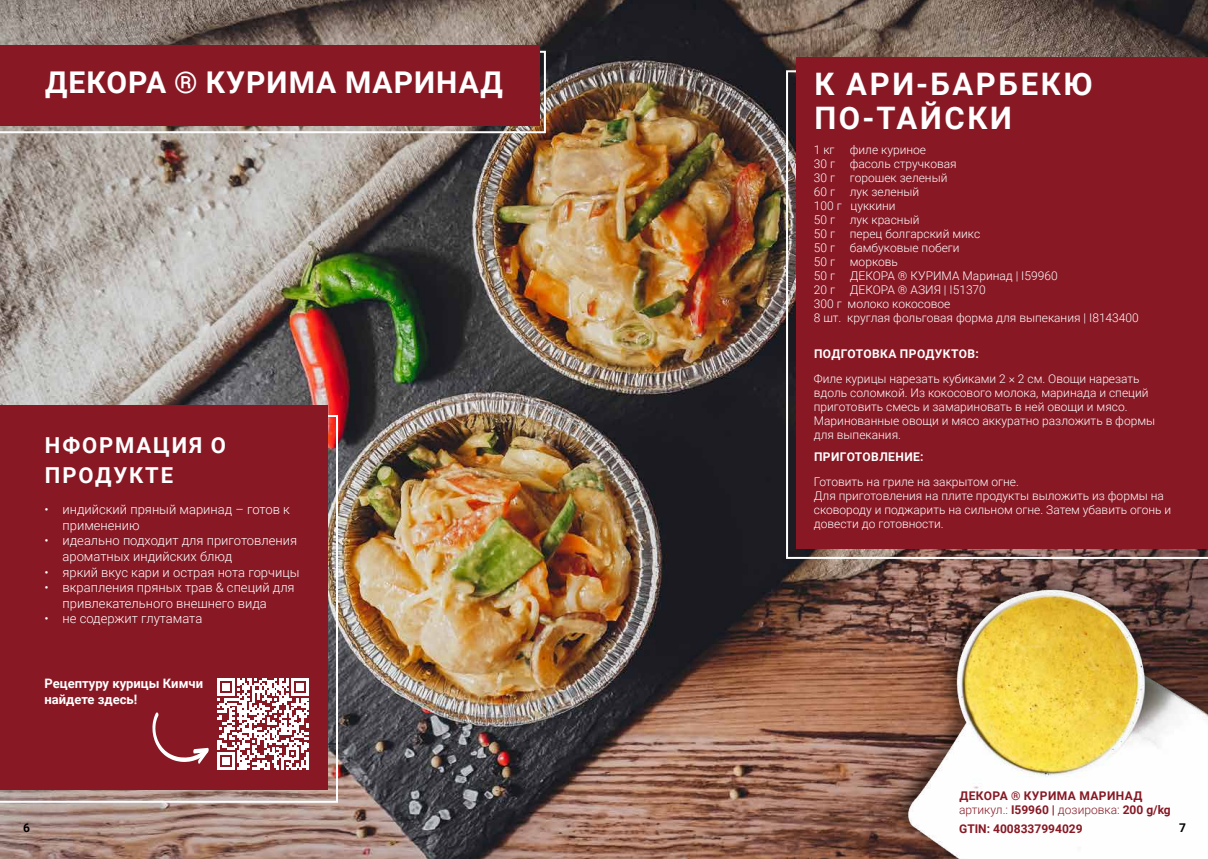
<style>
.page{position:relative;width:1208px;height:859px;background:#fff}
.page>*{position:absolute;margin:0;border:0;box-sizing:border-box;transform-origin:0 0}
.t1{font:700 31px/33.8px "Roboto";letter-spacing:.085em;color:#fff}
.t2{font:700 30px "Roboto";letter-spacing:.035em;color:#fff}
.t3{font:700 22px/30px "Roboto";letter-spacing:.085em;color:#fff}
.t4{font:300 13px/15.6px "Roboto";color:#fff}
.t5{font:700 13px/15.6px "Roboto";color:#fff}
.t6{font:300 12px/14px "Roboto";color:#fff}
.t7{font:700 12px/14.4px "Roboto";letter-spacing:.035em;color:#871824}
.t8{font:700 12px "Roboto";letter-spacing:.035em;color:#fff}
.t9{font:700 12px "Roboto";color:#871824}
.t10{font:700 12px "Roboto";color:#000}
.s1{font-weight:300}
</style>
<div class="page">
<img style="left:0;top:0;width:1208px;height:859px">
<img style="left:764px;top:489px;width:444px;height:370px">
<svg style="left:0;top:51px;width:546px;height:82px"></svg>
<div style="left:0;top:45px;width:539px;height:81px;background:#871824"></div>
<img style="left:0;top:415px;width:338px;height:388px">
<div style="left:0;top:405px;width:328px;height:385px;background:#871824"></div>
<svg style="left:786px;top:70px;width:422px;height:489px"></svg>
<div style="left:796px;top:58px;width:412px;height:491px;background:#871824"></div>
<svg style="left:217px;top:678px;width:92px;height:92px"></svg>
<svg style="left:152px;top:712px;width:57px;height:52px"></svg>
<h2 class="t2" style="left:45px;top:62px;width:459px">ДЕКОРА ® КУРИМА МАРИНАД</h2>
<h3 class="t3" style="left:45px;top:429px;width:182px">НФОРМАЦИЯ О<br>ПРОДУКТЕ</h3>
<p class="t4" style="left:63px;top:501px;width:229px;text-indent:-18px">• индийский пряный маринад – готов к применению</p>
<p class="t4" style="left:63px;top:532px;width:236px;text-indent:-18px">• идеально подходит для приготовления ароматных индийских блюд</p>
<p class="t4" style="left:45px;top:564px;width:256px">• яркий вкус кари и острая нота горчицы</p>
<p class="t4" style="left:63px;top:579px;width:234px;text-indent:-18px">• вкрапления пряных трав &amp; специй для привлекательного внешнего вида</p>
<p class="t4" style="left:45px;top:610px;width:159px">• не содержит глутамата</p>
<p class="t5" style="left:45px;top:675px;width:160px">Рецептуру курицы Кимчи найдете здесь!</p>
<h1 class="t1" style="left:814px;top:66px;width:280px">К АРИ-БАРБЕКЮ<br>ПО-ТАЙСКИ</h1>
<p class="t6" style="left:814px;top:143px;width:22px">1 кг</p>
<p class="t6" style="left:814px;top:143px;width:326px;text-indent:36px">филе куриное<br>30 г фасоль стручковая<br>30 г горошек зеленый<br>60 г лук зеленый<br>100 г цуккини<br>50 г лук красный<br>50 г перец болгарский микс<br>50 г бамбуковые побеги<br>50 г морковь<br>50 г ДЕКОРА ® КУРИМА Маринад | I59960<br>20 г ДЕКОРА ® AЗИЯ | I51370<br>300 г молоко кокосовое<br>8 шт. круглая фольговая форма для выпекания | I8143400</p>
<p class="t8" style="left:814px;top:346px;width:166px">ПОДГОТОВКА ПРОДУКТОВ:</p>
<p class="t6" style="left:814px;top:372px;width:343px">Филе курицы нарезать кубиками 2 × 2 см. Овощи нарезать вдоль соломкой. Из кокосового молока, маринада и специй приготовить смесь и замариновать в ней овощи и мясо.<br>Маринованные овощи и мясо аккуратно разложить в формы для выпекания.</p>
<p class="t8" style="left:814px;top:449px;width:111px">ПРИГОТОВЛЕНИЕ:</p>
<p class="t6" style="left:814px;top:475px;width:359px">Готовить на гриле на закрытом огне.<br>Для приготовления на плите продукты выложить из формы на сковороду и поджарить на сильном огне. Затем убавить огонь и довести до готовности.</p>
<p class="t7" style="left:959px;top:788px;width:213px">ДЕКОРА ® КУРИМА МАРИНАД <span class="s1">артикул.:</span> I59960 | <span class="s1">дозировка:</span> 200 g/kg</p>
<p class="t10" style="left:23px;top:819px;width:8px">6</p>
<p class="t10" style="left:1179px;top:819px;width:8px">7</p>
<p class="t9" style="left:959px;top:820px;width:125px">GTIN: 4008337994029</p>
</div>
